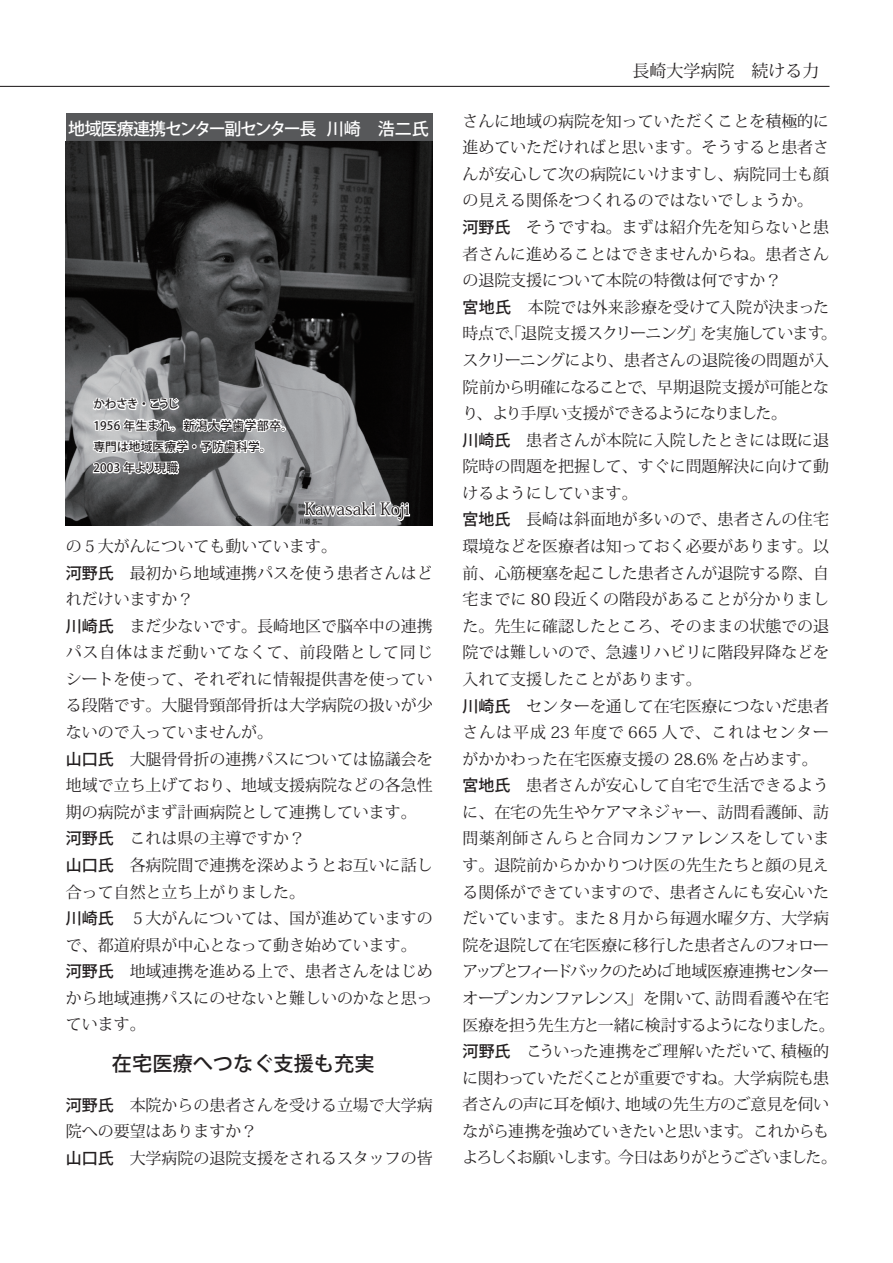
<style>
.page{position:relative;width:893px;height:1263px;background:#fff}
.page>*{position:absolute;margin:0;border:0;box-sizing:border-box;transform-origin:0 0}
.t1{font:500 20.25px "Koz Go Pro";color:#231f20}
.t2{font:16.95px "Koz Min Pro";color:#231f20}
.t3{font:500 16.95px "Koz Go Pro";letter-spacing:-.07em;color:#fff}
.t4{font:15.9px/26.5px "Koz Min Pro";color:#231f20}
.t5{font:500 11.7px/21.3px "Koz Go Pro";letter-spacing:.02em;color:#231f20}
.s1{font-family:"Koz Go Pro";font-weight:500}
</style>
<div class="page">
<hr style="left:0;top:86px;width:829px;height:1px;background:#231f20">
<div style="left:66px;top:113px;width:367px;height:29px;background:#57585a"></div>
<img style="left:66px;top:142px;width:367px;height:384px">
<svg style="left:303px;top:495px;width:108px;height:31px"></svg>
<svg style="left:91px;top:313px;width:195px;height:213px"></svg>
<p class="t3" style="left:68px;top:118px;width:250px">地域医療連携センター副センター長</p>
<p class="t3" style="left:327px;top:118px;width:104px">川崎　浩二氏</p>
<p class="t5" style="left:93px;top:394px;width:201px">かわさき・こうじ<br>1956 年生まれ。新潟大学歯学部卒。専門は地域医療学・予防歯科学。<br>2003 年より現職</p>
<p class="t2" style="left:304px;top:497px;width:106px">Kawasaki Koji</p>
<p class="t4" style="left:66px;top:532px;width:368px">の５大がんについても動いています。<br><span class="s1">河野氏</span>　最初から地域連携パスを使う患者さんはどれだけいますか？<br><span class="s1">川崎氏</span>　まだ少ないです。長崎地区で脳卒中の連携パス自体はまだ動いてなくて、前段階として同じシートを使って、それぞれに情報提供書を使っている段階です。大腿骨頸部骨折は大学病院の扱いが少ないので入っていませんが。<br><span class="s1">山口氏</span>　大腿骨骨折の連携パスについては協議会を地域で立ち上げており、地域支援病院などの各急性期の病院がまず計画病院として連携しています。<span class="s1">河野氏</span>　これは県の主導ですか？<br><span class="s1">山口氏</span>　各病院間で連携を深めようとお互いに話し合って自然と立ち上がりました。<br><span class="s1">川崎氏</span>　５大がんについては、国が進めていますので、都道府県が中心となって動き始めています。<span class="s1">河野氏</span>　地域連携を進める上で、患者さんをはじめから地域連携パスにのせないと難しいのかなと思っています。</p>
<p class="t1" style="left:112px;top:1050px;width:264px">在宅医療へつなぐ支援も充実</p>
<p class="t4" style="left:66px;top:1091px;width:368px"><span class="s1">河野氏</span>　本院からの患者さんを受ける立場で大学病院への要望はありますか？<br><span class="s1">山口氏</span>　大学病院の退院支援をされるスタッフの皆</p>
<p class="t2" style="left:632px;top:58px;width:189px">長崎大学病院　続ける力</p>
<p class="t4" style="left:462px;top:107px;width:376px">さんに地域の病院を知っていただくことを積極的に進めていただければと思います。そうすると患者さんが安心して次の病院にいけますし、病院同士も顔の見える関係をつくれるのではないでしょうか。<br><span class="s1">河野氏</span>　そうですね。まずは紹介先を知らないと患者さんに進めることはできませんからね。患者さんの退院支援について本院の特徴は何ですか？<br><span class="s1">宮地氏</span>　本院では外来診療を受けて入院が決まった時点で、「退院支援スクリーニング」を実施しています。スクリーニングにより、患者さんの退院後の問題が入院前から明確になることで、早期退院支援が可能となり、より手厚い支援ができるようになりました。<br><span class="s1">川崎氏</span>　患者さんが本院に入院したときには既に退院時の問題を把握して、すぐに問題解決に向けて動けるようにしています。<br><span class="s1">宮地氏</span>　長崎は斜面地が多いので、患者さんの住宅環境などを医療者は知っておく必要があります。以前、心筋梗塞を起こした患者さんが退院する際、自宅までに 80 段近くの階段があることが分かりました。先生に確認したところ、そのままの状態での退院では難しいので、急遽リハビリに階段昇降などを入れて支援したことがあります。<br><span class="s1">川崎氏</span>　センターを通して在宅医療につないだ患者さんは平成 23 年度で 665 人で、これはセンターがかかわった在宅医療支援の 28.6% を占めます。<span class="s1">宮地氏</span>　患者さんが安心して自宅で生活できるように、在宅の先生やケアマネジャー、訪問看護師、訪問薬剤師さんらと合同カンファレンスをしています。退院前からかかりつけ医の先生たちと顔の見える関係ができていますので、患者さんにも安心いただいています。また８月から毎週水曜夕方、大学病院を退院して在宅医療に移行した患者さんのフォローアップとフィードバックのために「地域医療連携センターオープンカンファレンス」を開いて、訪問看護や在宅医療を担う先生方と一緒に検討するようになりました。<span class="s1">河野氏</span>　こういった連携をご理解いただいて、積極的に関わっていただくことが重要ですね。大学病院も患者さんの声に耳を傾け、地域の先生方のご意見を伺いながら連携を強めていきたいと思います。これからもよろしくお願いします。今日はありがとうございました。</p>
</div>
